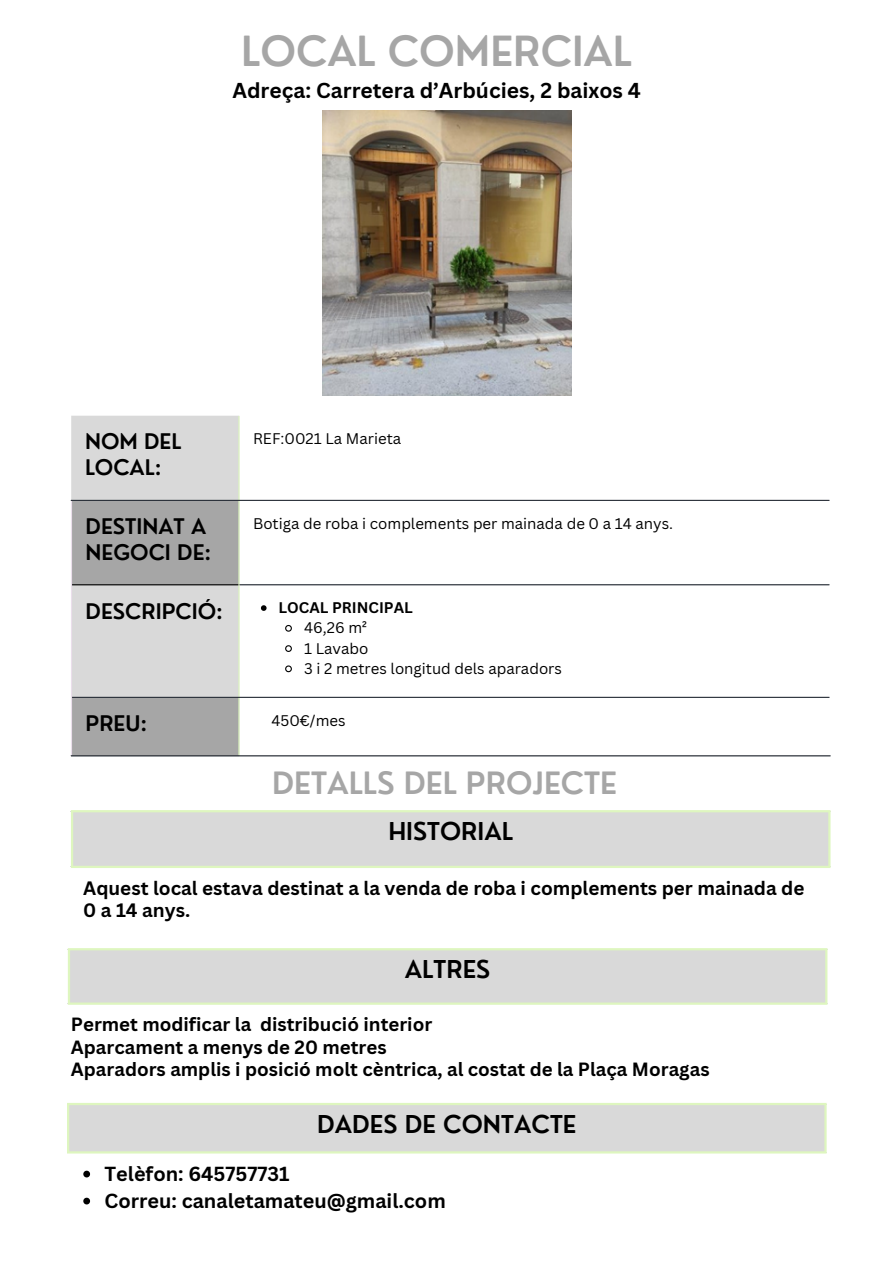
<style>
.page{position:relative;width:894px;height:1264px;background:#fff}
.page>*{position:absolute;margin:0;border:0;box-sizing:border-box;transform-origin:0 0}
.t1{font:600 40.5px "Nourd";color:#a6a6a6}
.t2{font:600 30px "Nourd";color:#a6a6a6}
.t3{font:600 24px "Nourd";color:#000}
.t4{font:600 21px/25.8px "Nourd";color:#000}
.t5{font:700 21px "Canva Sans";color:#000}
.t6{font:700 19.8px "Canva Sans";color:#000}
.t7{font:700 18.9px/22.5px "Canva Sans";color:#000}
.t8{font:700 18.6px "Canva Sans";color:#000}
.t9{font:15px "Canva Sans";color:#000}
.t10{font:700 15px "Canva Sans";color:#000}
</style>
<div class="page">
<img style="left:323px;top:110px;width:248px;height:285px">
<div style="left:71px;top:416px;width:167px;height:84px;background:#d9d9d9"></div>
<svg style="left:72px;top:501px;width:166px;height:254px"></svg>
<svg style="left:261px;top:605px;width:5px;height:6px"></svg>
<svg style="left:285px;top:625px;width:7px;height:7px"></svg>
<svg style="left:285px;top:645px;width:7px;height:7px"></svg>
<svg style="left:285px;top:665px;width:7px;height:8px"></svg>
<hr style="left:71px;top:501px;width:1px;height:254px;background:#eadeeb">
<hr style="left:238px;top:416px;width:1px;height:339px;background:#def6bf">
<hr style="left:71px;top:500px;width:758px;height:1px;background:#293039">
<hr style="left:239px;top:584px;width:590px;height:1px;background:#293039">
<hr style="left:72px;top:696px;width:757px;height:2px;background:#293039">
<hr style="left:71px;top:755px;width:759px;height:1px;background:#293039">
<hr style="left:72px;top:584px;width:166px;height:1px;background:#000">
<div style="left:72px;top:811px;width:757px;height:56px;background:#d9d9d9"></div>
<hr style="left:71px;top:812px;width:2px;height:53px;background:#def6bf">
<hr style="left:828px;top:812px;width:2px;height:53px;background:#def6bf">
<hr style="left:71px;top:810px;width:759px;height:2px;background:#def6bf">
<hr style="left:71px;top:865px;width:759px;height:3px;background:#def6bf">
<div style="left:69px;top:949px;width:757px;height:54px;background:#d9d9d9"></div>
<hr style="left:68px;top:950px;width:2px;height:52px;background:#def6bf">
<hr style="left:825px;top:950px;width:2px;height:52px;background:#def6bf">
<hr style="left:68px;top:948px;width:759px;height:2px;background:#def6bf">
<hr style="left:68px;top:1002px;width:759px;height:2px;background:#def6bf">
<div style="left:68px;top:1103px;width:757px;height:49px;background:#d9d9d9"></div>
<hr style="left:67px;top:1105px;width:2px;height:46px;background:#def6bf">
<hr style="left:824px;top:1105px;width:2px;height:46px;background:#def6bf">
<hr style="left:67px;top:1102px;width:759px;height:3px;background:#def6bf">
<hr style="left:67px;top:1151px;width:759px;height:2px;background:#def6bf">
<svg style="left:83px;top:1170px;width:7px;height:7px"></svg>
<svg style="left:83px;top:1197px;width:7px;height:7px"></svg>
<h2 class="t1" style="left:241px;top:26px;width:392px">LOCAL COMERCIAL</h2>
<h2 class="t5" style="left:232px;top:75px;width:410px">Adreça: Carretera d’Arbúcies, 2 baixos 4</h2>
<p class="t4" style="left:85px;top:428px;width:98px">NOM DEL<br>LOCAL:</p>
<p class="t9" style="left:253px;top:427px;width:150px">REF:0021 La Marieta</p>
<p class="t4" style="left:86px;top:513px;width:127px">DESTINAT A<br>NEGOCI DE:</p>
<p class="t9" style="left:253px;top:512px;width:421px">Botiga de roba i complements per mainada de 0 a 14 anys.</p>
<p class="t4" style="left:86px;top:598px;width:139px">DESCRIPCIÓ:</p>
<p class="t10" style="left:278px;top:597px;width:136px">LOCAL PRINCIPAL</p>
<p class="t9" style="left:304px;top:617px;width:64px">46,26 m²</p>
<p class="t9" style="left:304px;top:637px;width:66px">1 Lavabo</p>
<p class="t9" style="left:304px;top:658px;width:259px">3 i 2 metres longitud dels aparadors</p>
<p class="t4" style="left:86px;top:710px;width:63px">PREU:</p>
<p class="t9" style="left:271px;top:709px;width:76px">450€/mes</p>
<h1 class="t2" style="left:272px;top:764px;width:346px">DETALLS DEL PROJECTE</h1>
<p class="t3" style="left:388px;top:815px;width:126px">HISTORIAL</p>
<p class="t7" style="left:83px;top:876px;width:722px">Aquest local estava destinat a la venda de roba i complements per mainada de<br>0 a 14 anys.</p>
<p class="t3" style="left:405px;top:953px;width:87px">ALTRES</p>
<p class="t8" style="left:71px;top:1011px;width:363px">Permet modificar la distribució interior</p>
<p class="t8" style="left:71px;top:1033px;width:317px">Aparcament a menys de 20 metres</p>
<p class="t8" style="left:71px;top:1056px;width:640px">Aparadors amplis i posició molt cèntrica, al costat de la Plaça Moragas</p>
<p class="t3" style="left:317px;top:1108px;width:260px">DADES DE CONTACTE</p>
<p class="t6" style="left:105px;top:1159px;width:186px">Telèfon: 645757731</p>
<p class="t6" style="left:105px;top:1186px;width:342px">Correu: canaletamateu@gmail.com</p>
</div>
